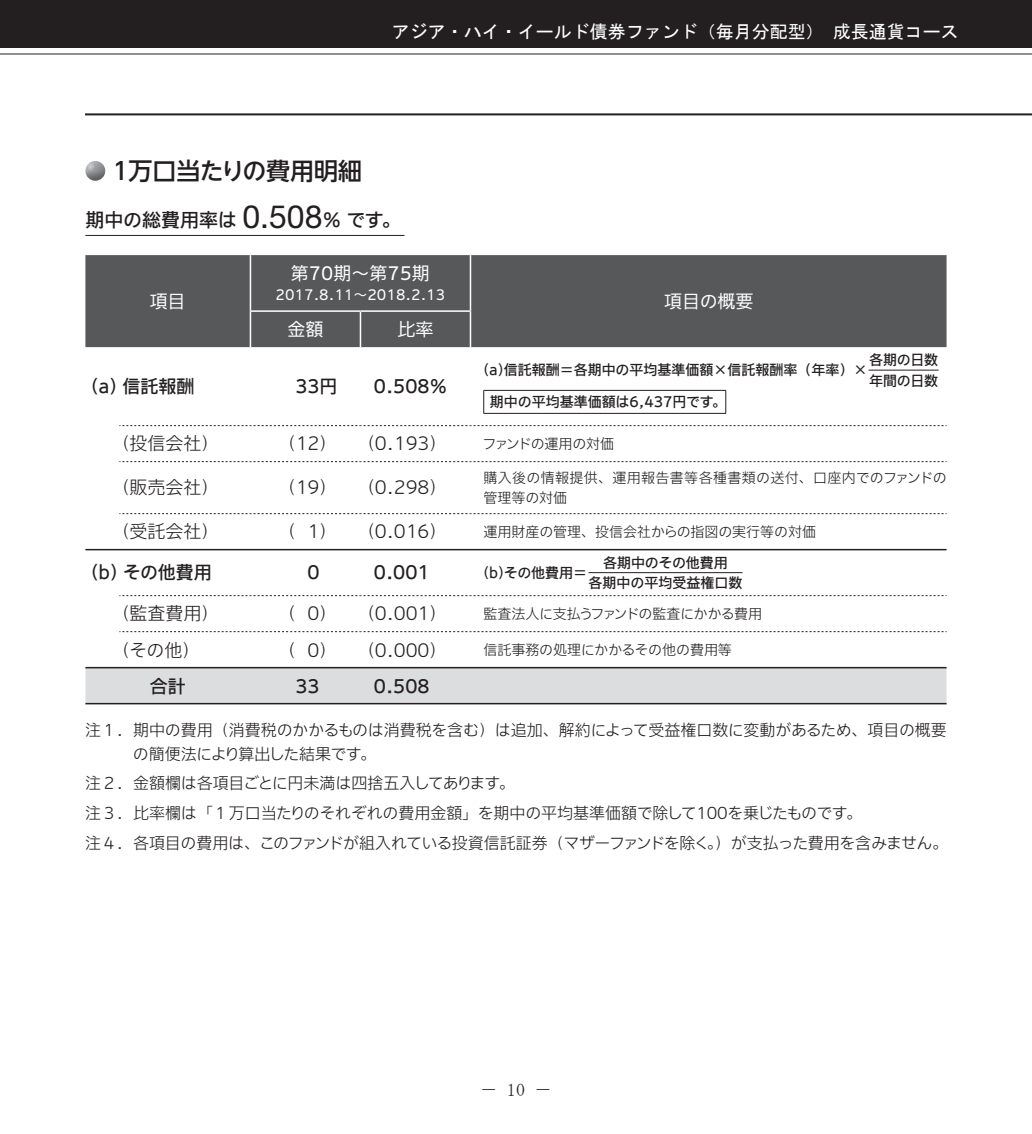
<style>
.page{position:relative;width:1032px;height:1134px;background:#fff}
.page>*{position:absolute;margin:0;border:0;box-sizing:border-box;transform-origin:0 0}
.t1{font:24px "UD Shin Go NT Pr 6 Medium 90 msp RKSJ H";letter-spacing:-.005em;color:#231f20}
.t2{font:19px "Iwa UCDA Goth Std Md 90 msp RKSJ H";letter-spacing:-.005em;color:#231f20}
.t3{font:18px "Iwa UCDA Goth Std Lt 90 msp RKSJ H";color:#231f20}
.t4{font:18px "Iwa UCDA Goth Std Md 90 msp RKSJ H";color:#231f20}
.t5{font:18px "MS Gothic";color:#fff}
.t6{font:18px "Iwa UCDA Goth Std Th 90 msp RKSJ H";color:#fff}
.t7{font:18px "MS Mincho";color:#231f20}
.t8{font:16px/29.6px "Iwa UCDA Goth Std Lt 90 msp RKSJ H";letter-spacing:-.01em;color:#231f20}
.t9{font:14px/20.6px "Iwa UCDA Goth Std Md 90 msp RKSJ H";color:#231f20;text-align:center}
.t10{font:14px "Iwa UCDA Goth Std Lt 90 msp RKSJ H";letter-spacing:-.005em;color:#231f20}
.t11{font:14px/20px "Iwa UCDA Goth Std Lt 90 msp RKSJ H";letter-spacing:.03em;color:#231f20}
.t12{font:14px "Iwa UCDA Goth Std Lt 90 msp RKSJ H";letter-spacing:-.025em;color:#231f20}
.t13{font:14px "Iwa UCDA Goth Std Th 90 msp RKSJ H";color:#fff}
.t14{font:14px/20.6px "Iwa UCDA Goth Std Md 90 msp RKSJ H";letter-spacing:-.02em;color:#231f20}
.s1{font-family:"Helvetica Neue LT Std";font-size:32px}
</style>
<div class="page">
<div style="left:0;top:0;width:1032px;height:48px;background:#231f20"></div>
<hr style="left:0;top:53px;width:1032px;height:1px;background:#231f20">
<img style="left:85px;top:161px;width:20px;height:20px">
<svg style="left:88px;top:164px;width:6px;height:5px"></svg>
<hr style="left:85px;top:235px;width:319px;height:1px;background:#231f20">
<div style="left:85px;top:255px;width:861px;height:92px;background:#57585a"></div>
<div style="left:85px;top:668px;width:861px;height:35px;background:#dcdddf"></div>
<hr style="left:250px;top:255px;width:1px;height:55px;background:#fff">
<hr style="left:470px;top:255px;width:1px;height:55px;background:#fff">
<hr style="left:250px;top:310px;width:110px;height:2px;background:#fff">
<hr style="left:250px;top:312px;width:1px;height:35px;background:#fff">
<hr style="left:360px;top:310px;width:111px;height:2px;background:#fff">
<hr style="left:360px;top:312px;width:1px;height:35px;background:#fff">
<hr style="left:470px;top:312px;width:1px;height:35px;background:#fff">
<svg style="left:119px;top:425px;width:827px;height:1px"></svg>
<svg style="left:119px;top:461px;width:827px;height:1px"></svg>
<svg style="left:119px;top:513px;width:827px;height:1px"></svg>
<svg style="left:119px;top:595px;width:827px;height:1px"></svg>
<svg style="left:119px;top:631px;width:827px;height:1px"></svg>
<hr style="left:85px;top:667px;width:861px;height:1px;background:#231f20">
<hr style="left:85px;top:703px;width:861px;height:1px;background:#231f20">
<hr style="left:85px;top:549px;width:861px;height:1px;background:#231f20">
<hr style="left:868px;top:370px;width:70px;height:1px;background:#231f20">
<hr style="left:483px;top:390px;width:243px;height:1px;background:#231f20">
<svg style="left:483px;top:391px;width:1px;height:22px"></svg>
<svg style="left:725px;top:391px;width:1px;height:22px"></svg>
<hr style="left:483px;top:413px;width:243px;height:1px;background:#231f20">
<hr style="left:588px;top:572px;width:154px;height:1px;background:#231f20">
<hr style="left:85px;top:113px;width:947px;height:2px;background:#231f20">
<p class="t5" style="left:392px;top:23px;width:568px">アジア・ハイ・イールド債券ファンド（毎月分配型） 成長通貨コース</p>
<h1 class="t1" style="left:109px;top:162px;width:255px">１万口当たりの費用明細</h1>
<p class="t2" style="left:85px;top:213px;width:317px">期中の総費用率は <span class="s1">0.508</span>％ です。</p>
<p class="t6" style="left:150px;top:294px;width:37px">項目</p>
<p class="t6" style="left:291px;top:266px;width:140px">第70期～第75期</p>
<p class="t13" style="left:276px;top:289px;width:171px">2017.8.11～2018.2.13</p>
<p class="t6" style="left:664px;top:294px;width:91px">項目の概要</p>
<p class="t6" style="left:287px;top:323px;width:37px">金額</p>
<p class="t6" style="left:397px;top:323px;width:37px">比率</p>
<p class="t4" style="left:91px;top:380px;width:105px">(a) 信託報酬</p>
<p class="t4" style="left:295px;top:380px;width:44px">33円</p>
<p class="t4" style="left:374px;top:380px;width:75px">0.508％</p>
<p class="t9" style="left:483px;top:362px;width:385px">(a)信託報酬＝各期中の平均基準価額×信託報酬率（年率）×</p>
<p class="t14" style="left:869px;top:351px;width:70px">各期の日数年間の日数</p>
<p class="t9" style="left:490px;top:393px;width:238px">期中の平均基準価額は6,437円です。</p>
<p class="t3" style="left:122px;top:437px;width:88px">(投信会社)</p>
<p class="t3" style="left:289px;top:437px;width:149px">(12) (0.193)</p>
<p class="t10" style="left:483px;top:438px;width:133px">ファンドの運用の対価</p>
<p class="t3" style="left:122px;top:481px;width:88px">(販売会社)</p>
<p class="t3" style="left:289px;top:481px;width:149px">(19) (0.298)</p>
<p class="t11" style="left:483px;top:470px;width:465px">購入後の情報提供、運用報告書等各種書類の送付、口座内でのファンドの管理等の対価</p>
<p class="t3" style="left:122px;top:525px;width:88px">(受託会社)</p>
<p class="t3" style="left:289px;top:525px;width:39px">( 1)</p>
<p class="t3" style="left:368px;top:525px;width:70px">(0.016)</p>
<p class="t10" style="left:483px;top:526px;width:334px">運用財産の管理、投信会社からの指図の実行等の対価</p>
<p class="t4" style="left:91px;top:566px;width:122px">(b) その他費用</p>
<p class="t4" style="left:307px;top:566px;width:14px">0</p>
<p class="t4" style="left:374px;top:566px;width:57px">0.001</p>
<p class="t9" style="left:483px;top:564px;width:105px">(b)その他費用＝</p>
<p class="t9" style="left:589px;top:554px;width:155px">各期中のその他費用<br>各期中の平均受益権口数</p>
<p class="t3" style="left:122px;top:607px;width:88px">(監査費用)</p>
<p class="t3" style="left:289px;top:607px;width:39px">( 0)</p>
<p class="t3" style="left:368px;top:607px;width:70px">(0.001)</p>
<p class="t12" style="left:483px;top:608px;width:280px">監査法人に支払うファンドの監査にかかる費用</p>
<p class="t3" style="left:122px;top:643px;width:68px">(その他)</p>
<p class="t3" style="left:289px;top:643px;width:39px">( 0)</p>
<p class="t3" style="left:368px;top:643px;width:70px">(0.000)</p>
<p class="t10" style="left:483px;top:644px;width:250px">信託事務の処理にかかるその他の費用等</p>
<p class="t4" style="left:150px;top:679px;width:37px">合計</p>
<p class="t4" style="left:295px;top:679px;width:26px">33</p>
<p class="t4" style="left:374px;top:679px;width:57px">0.508</p>
<p class="t8" style="left:133px;top:720px;width:815px;line-height:24px;text-indent:-48px">注１．期中の費用（消費税のかかるものは消費税を含む）は追加、解約によって受益権口数に変動があるため、項目の概要の簡便法により算出した結果です。</p>
<p class="t8" style="left:85px;top:770px;width:865px">注２．金額欄は各項目ごとに円未満は四捨五入してあります。<br>注３．比率欄は「１万口当たりのそれぞれの費用金額」を期中の平均基準価額で除して100を乗じたものです。<br>注４．各項目の費用は、このファンドが組入れている投資信託証券（マザーファンドを除く。）が支払った費用を含みません。</p>
<p class="t7" style="left:507px;top:1081px;width:19px">10</p>
<p class="t7" style="left:480px;top:1081px;width:73px">－　　－</p>
</div>
